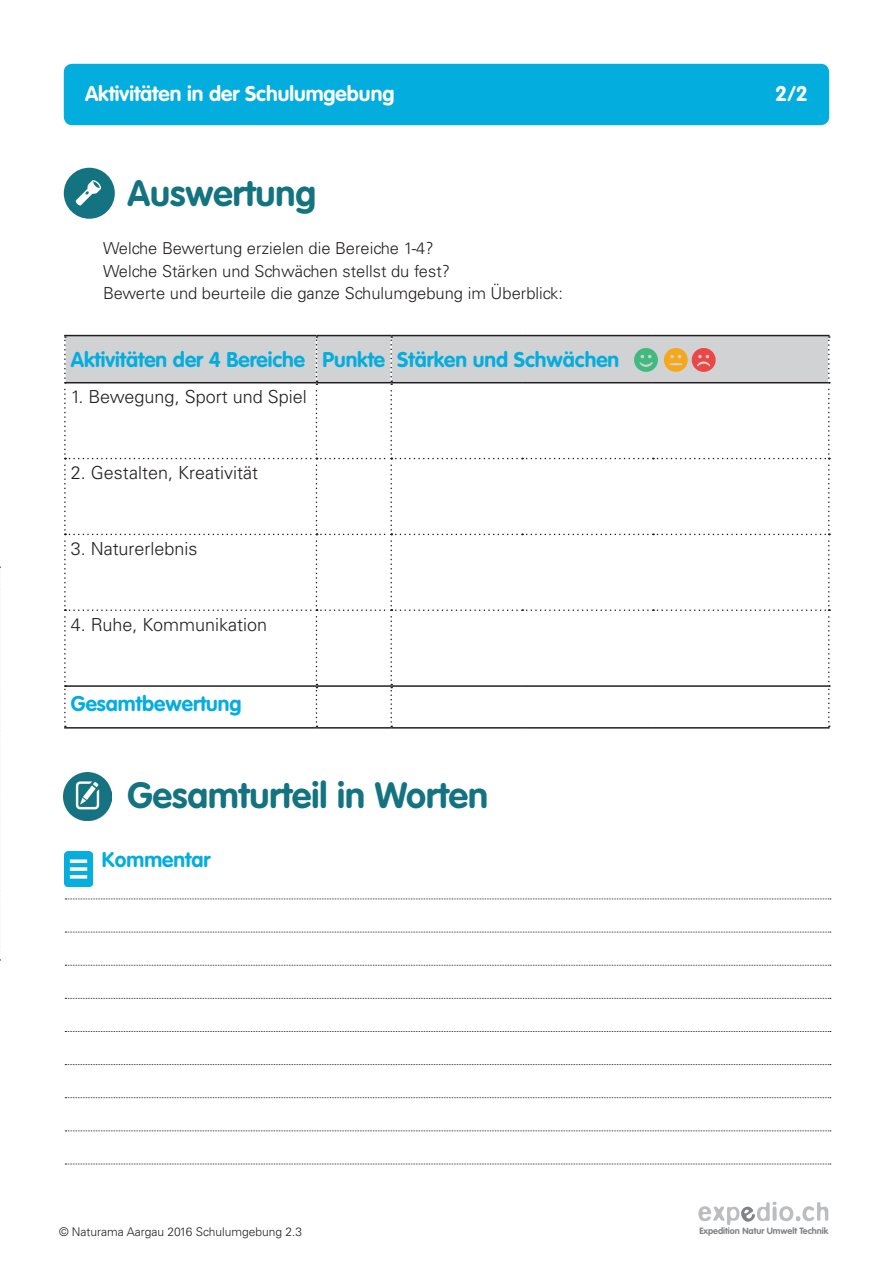
<style>
.page{position:relative;width:893px;height:1263px;background:#fff}
.page>*{position:absolute;margin:0;border:0;box-sizing:border-box;transform-origin:0 0}
.t1{font:700 36px "VAG Rounded Std";color:#147381}
.t2{font:700 21px "VAG Rounded Std";color:#03addd}
.t3{font:700 21px "VAG Rounded Std";color:#fff}
.t4{font:300 18px "Univers";color:#231f20}
.t5{font:300 16.5px/22.5px "Univers";color:#231f20}
.t6{font:300 12px "Univers";color:#231f20}
.t7{font:700 9px "VAG Rounded Std";color:#808285}
</style>
<div class="page">
<div style="left:64px;top:64px;width:765px;height:61px;background:#03addd;border-radius:9px"></div>
<svg style="left:698px;top:1202px;width:130px;height:23px"></svg>
<svg style="left:0;top:567px;width:1px;height:393px"></svg>
<svg style="left:65px;top:898px;width:766px;height:1px"></svg>
<svg style="left:65px;top:932px;width:766px;height:1px"></svg>
<svg style="left:65px;top:965px;width:766px;height:1px"></svg>
<svg style="left:65px;top:998px;width:766px;height:1px"></svg>
<svg style="left:65px;top:1031px;width:766px;height:1px"></svg>
<svg style="left:65px;top:1064px;width:766px;height:1px"></svg>
<svg style="left:65px;top:1097px;width:766px;height:1px"></svg>
<svg style="left:65px;top:1130px;width:766px;height:1px"></svg>
<svg style="left:65px;top:1163px;width:766px;height:1px"></svg>
<img style="left:65px;top:851px;width:27px;height:35px">
<svg style="left:64px;top:168px;width:51px;height:51px"></svg>
<hr style="left:64px;top:335px;width:252px;height:1px;background:#231f20">
<hr style="left:316px;top:335px;width:75px;height:1px;background:#231f20">
<hr style="left:391px;top:335px;width:131px;height:1px;background:#231f20">
<hr style="left:522px;top:335px;width:131px;height:1px;background:#231f20">
<hr style="left:653px;top:335px;width:177px;height:1px;background:#231f20">
<hr style="left:64px;top:727px;width:252px;height:2px;background:#231f20">
<hr style="left:316px;top:727px;width:75px;height:2px;background:#231f20">
<hr style="left:391px;top:727px;width:131px;height:2px;background:#231f20">
<hr style="left:522px;top:727px;width:131px;height:2px;background:#231f20">
<hr style="left:653px;top:727px;width:177px;height:2px;background:#231f20">
<svg style="left:64px;top:336px;width:766px;height:392px"></svg>
<img style="left:64px;top:773px;width:48px;height:48px">
<p class="t3" style="left:85px;top:81px;width:311px">Aktivitäten in der Schulumgebung</p>
<p class="t3" style="left:775px;top:81px;width:34px">2/2</p>
<h1 class="t1" style="left:128px;top:172px;width:190px">Auswertung</h1>
<p class="t5" style="left:103px;top:237px;width:462px">Welche Bewertung erzielen die Bereiche 1-4?<br>Welche Stärken und Schwächen stellst du fest?<br>Bewerte und beurteile die ganze Schulumgebung im Überblick:</p>
<p class="t2" style="left:71px;top:347px;width:550px">Aktivitäten der 4 Bereiche Punkte Stärken und Schwächen</p>
<p class="t4" style="left:71px;top:386px;width:237px">1. Bewegung, Sport und Spiel</p>
<p class="t4" style="left:71px;top:462px;width:189px">2. Gestalten, Kreativität</p>
<p class="t4" style="left:71px;top:537px;width:128px">3. Naturerlebnis</p>
<p class="t4" style="left:71px;top:613px;width:198px">4. Ruhe, Kommunikation</p>
<p class="t2" style="left:71px;top:691px;width:172px">Gesamtbewertung</p>
<h1 class="t1" style="left:128px;top:774px;width:362px">Gesamturteil in Worten</h1>
<p class="t2" style="left:102px;top:848px;width:110px">Kommentar</p>
<p class="t6" style="left:59px;top:1224px;width:244px">© Naturama Aargau 2016 Schulumgebung 2.3</p>
<p class="t7" style="left:699px;top:1225px;width:130px">Expedition Natur Umwelt Technik</p>
</div>
